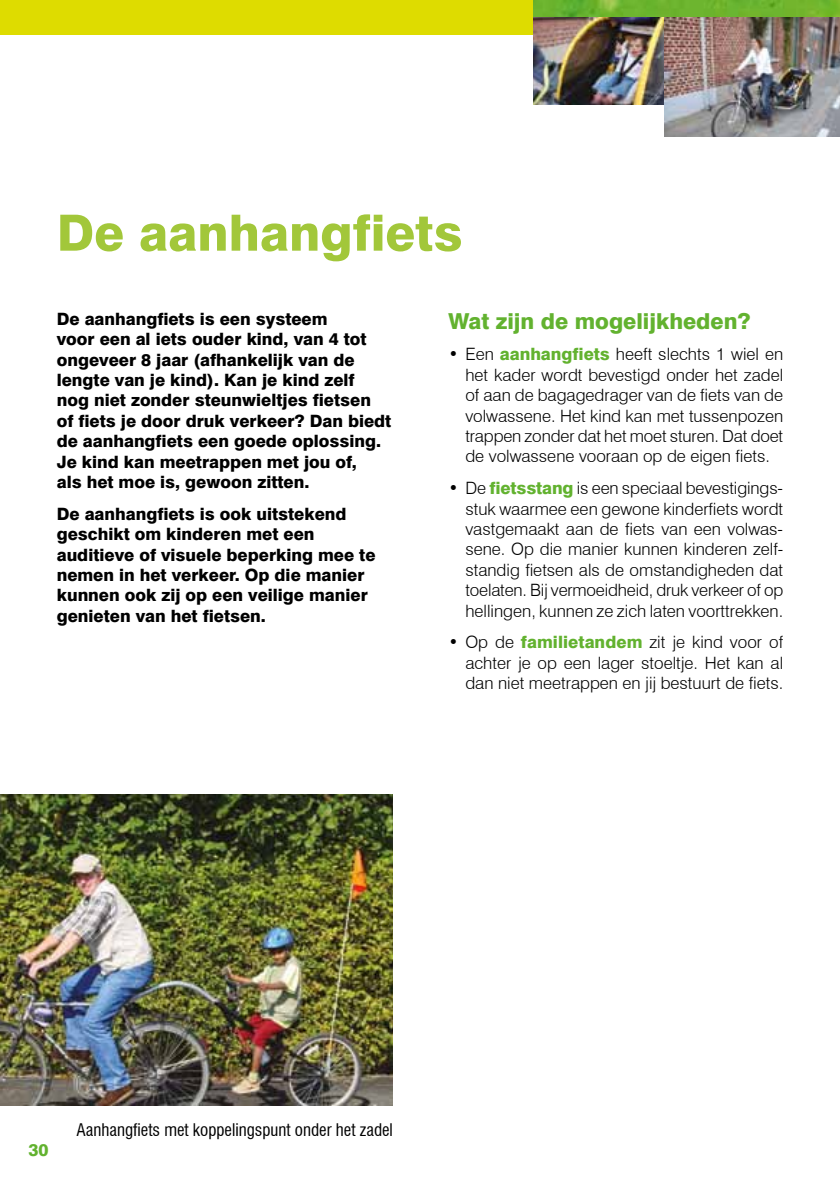
<style>
.page{position:relative;width:840px;height:1191px;background:#fff}
.page>*{position:absolute;margin:0;border:0;box-sizing:border-box;transform-origin:0 0}
.t1{font:800 50px "Swiss 721 BT";color:#a2c73a}
.t2{font:800 22px "Swiss 721 BT";color:#62b22f}
.t3{font:300 17px/20.4px "Swiss 721 BT";color:#000;text-align:justify}
.t4{font:800 17px/20.4px "Swiss 721 BT";color:#000}
.t5{font:condensed 17px "Swiss 721 BT";color:#000}
.t6{font:800 17px "Swiss 721 BT";color:#62b22f}
.s1{font-weight:800;color:#62b22f}
</style>
<div class="page">
<img style="left:533px;top:34px;width:130px;height:70px">
<img style="left:663px;top:34px;width:176px;height:102px">
<svg style="left:0;top:0;width:839px;height:34px;background:#b8bf19"></svg>
<img style="left:0;top:794px;width:392px;height:312px">
<h1 class="t1" style="left:57px;top:202px;width:407px">De aanhangfiets</h1>
<p class="t4" style="left:57px;top:308px;width:336px">De aanhangfiets is een systeem<br>voor een al iets ouder kind, van 4 tot ongeveer 8 jaar (afhankelijk van de lengte van je kind). Kan je kind zelf<br>nog niet zonder steunwieltjes fietsen of fiets je door druk verkeer? Dan biedt de aanhangfiets een goede oplossing.<br>Je kind kan meetrappen met jou of,<br>als het moe is, gewoon zitten.</p>
<p class="t4" style="left:57px;top:503px;width:320px">De aanhangfiets is ook uitstekend geschikt om kinderen met een auditieve of visuele beperking mee te nemen in het verkeer. Op die manier kunnen ook zij op een veilige manier genieten van het fietsen.</p>
<p class="t2" style="left:448px;top:307px;width:303px">Wat zijn de mogelijkheden?</p>
<p class="t3" style="left:465px;top:344px;width:319px;text-indent:-17px">• Een <span class="s1">aanhangfiets</span> heeft slechts 1 wiel en het kader wordt bevestigd onder het zadel of aan de bagagedrager van de fiets van de volwassene. Het kind kan met tussenpozen trappen zonder dat het moet sturen. Dat doet de volwassene vooraan op de eigen fiets.</p>
<p class="t3" style="left:465px;top:478px;width:319px;text-indent:-17px">• De <span class="s1">fietsstang</span> is een speciaal bevestigings&shy;stuk waarmee een gewone kinderfiets wordt vastgemaakt aan de fiets van een volwas&shy;sene. Op die manier kunnen kinderen zelf&shy;standig fietsen als de omstandigheden dat toelaten. Bij vermoeidheid, druk verkeer of op hellingen, kunnen ze zich laten voorttrekken.</p>
<p class="t3" style="left:465px;top:632px;width:319px;text-indent:-17px">• Op de <span class="s1">familietandem</span> zit je kind voor of achter je op een lager stoeltje. Het kan al dan niet meetrappen en jij bestuurt de fiets.</p>
<p class="t6" style="left:28px;top:1140px;width:22px">30</p>
<p class="t5" style="left:77px;top:1119px;width:318px">Aanhangfiets met koppelingspunt onder het zadel</p>
</div>
